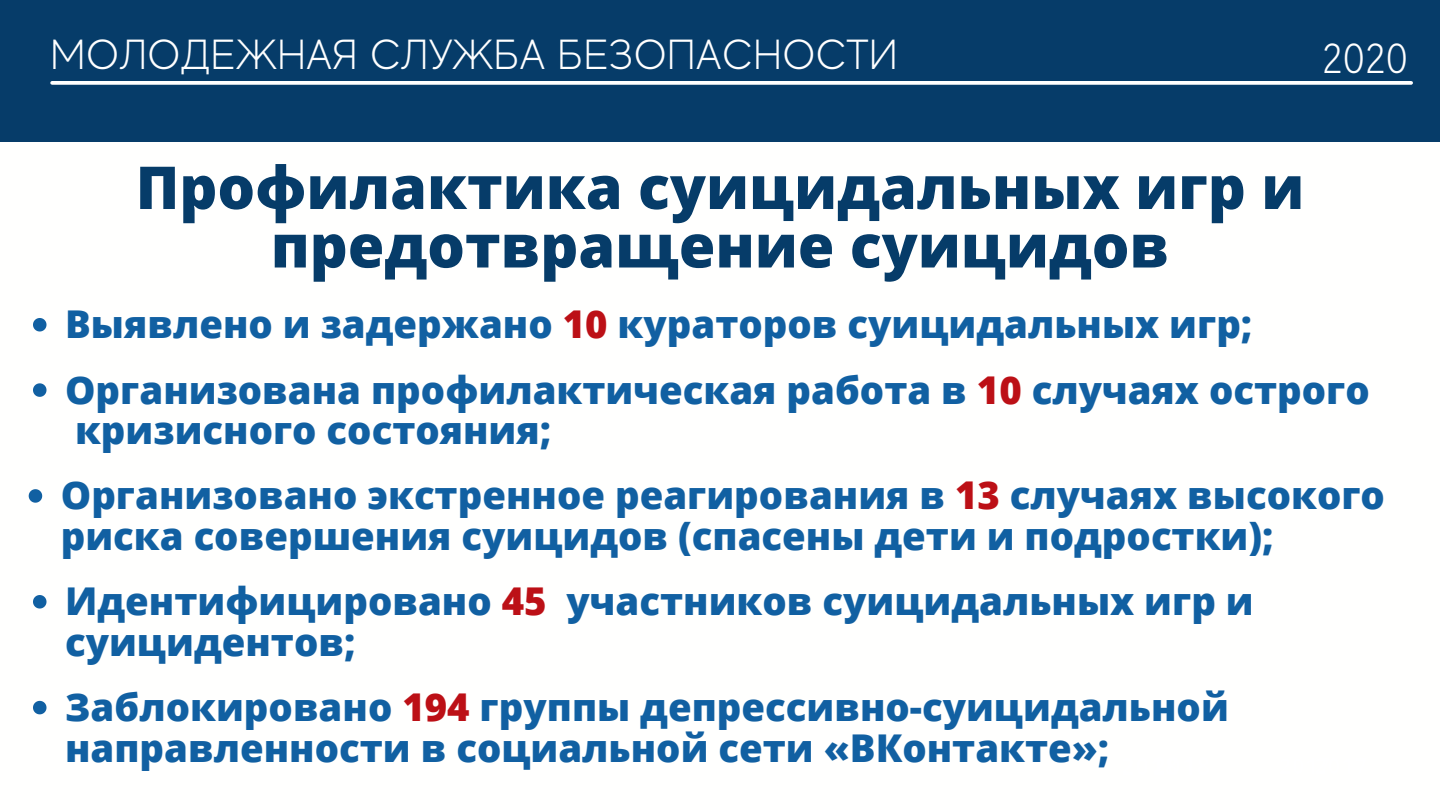
<style>
.page{position:relative;width:1440px;height:810px;background:#fff}
.page>*{position:absolute;margin:0;border:0;box-sizing:border-box;transform-origin:0 0}
.t1{font:800 59.2px/58.5px "Open Sans";color:#063c69;text-align:center}
.t2{font:300 42px "MADE Evolve Sans";color:#fff}
.t3{font:800 38.3px/40.5px "Open Sans";color:#1160a2}
.s1{color:#bc1016}
</style>
<div class="page">
<div style="left:0;top:0;width:1440px;height:141px;background:#063c69"></div>
<svg style="left:52px;top:81px;width:1359px;height:4px;background:#eff2f5"></svg>
<svg style="left:33px;top:318px;width:13px;height:13px"></svg>
<svg style="left:29px;top:489px;width:13px;height:14px"></svg>
<svg style="left:33px;top:595px;width:13px;height:14px"></svg>
<svg style="left:33px;top:701px;width:13px;height:13px"></svg>
<svg style="left:33px;top:383px;width:13px;height:14px"></svg>
<p class="t2" style="left:50px;top:32px;width:849px">МОЛОДЕЖНАЯ СЛУЖБА БЕЗОПАСНОСТИ</p>
<p class="t2" style="left:1322px;top:35px;width:87px">2020</p>
<h1 class="t1" style="left:136px;top:157px;width:1170px">Профилактика суицидальных игр и предотвращение суицидов</h1>
<p class="t3" style="left:65px;top:303px;width:1189px">Выявлено и задержано <span class="s1">10</span> кураторов суицидальных игр;</p>
<p class="t3" style="left:65px;top:368px;width:1306px">Организована профилактическая работа в <span class="s1">10</span> случаях острого кризисного состояния;</p>
<p class="t3" style="left:61px;top:474px;width:1326px">Организовано экстренное реагирования в <span class="s1">13</span> случаях высокого риска совершения суицидов (спасены дети и подростки);</p>
<p class="t3" style="left:65px;top:580px;width:1190px">Идентифицировано <span class="s1">45</span> участников суицидальных игр и суицидентов;</p>
<p class="t3" style="left:65px;top:686px;width:1165px">Заблокировано <span class="s1">194</span> группы депрессивно-суицидальной направленности в социальной сети «ВКонтакте»;</p>
</div>
